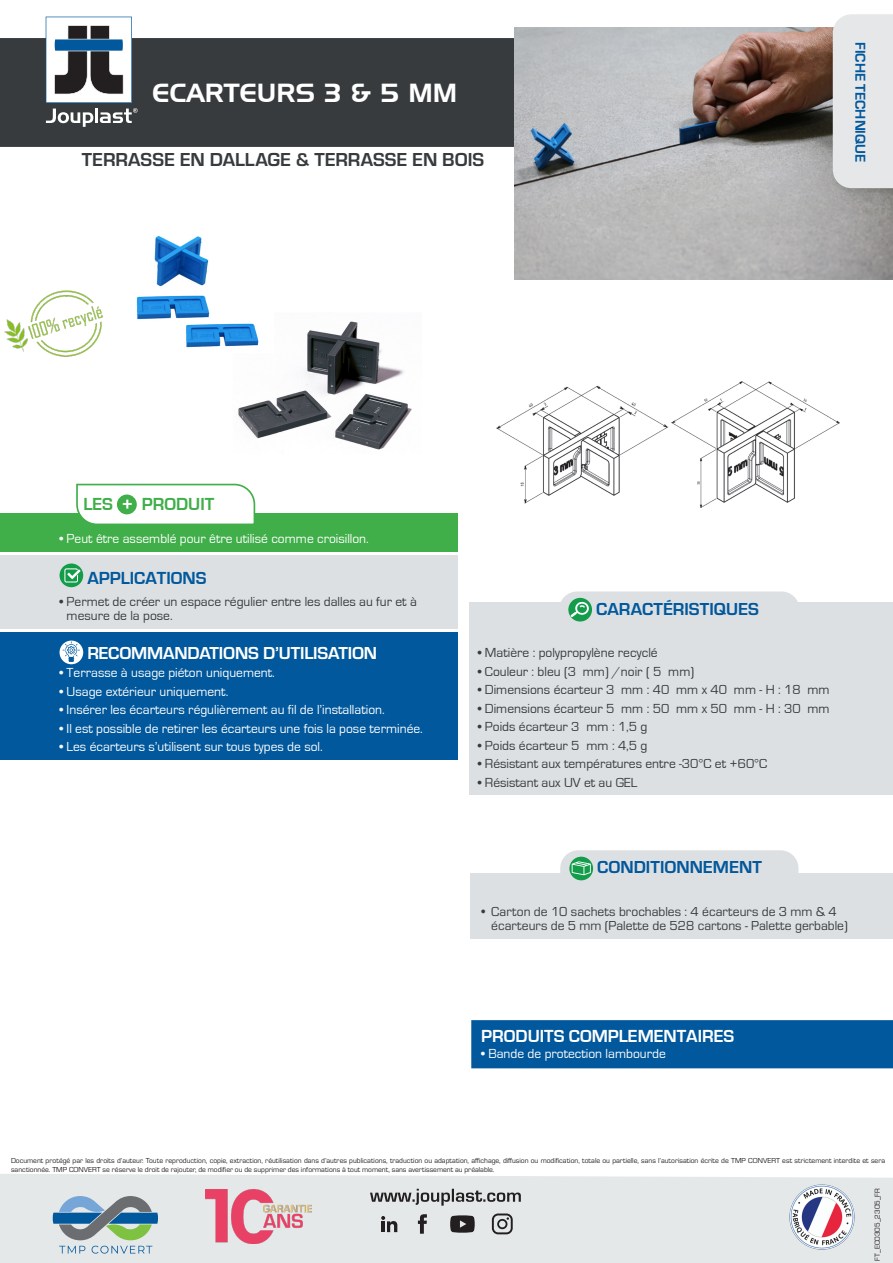
<style>
.page{position:relative;width:893px;height:1263px;background:#fff}
.page>*{position:absolute;margin:0;border:0;box-sizing:border-box;transform-origin:0 0}
.Nom_générique{font:25.5px "Handel Gothic BT";color:#fff}
.Désignation{font:700 19.5px "Eurostile";color:#373b3d}
.t1{font:700 18px "Eurostile";color:#01589c}
.Specifique{font:700 18px "Eurostile";letter-spacing:-.01em;color:#fff}
.t2{font:700 18px "Eurostile";color:#fff}
.t3{font:700 18px "Eurostile";color:#01589c}
.t4{font:700 18px "Eurostile";color:#40ae49}
.t5{font:700 14.7px "Eurostile";color:#01589c}
.Specifique-2{font:13.5px/14.2px "Eurostile";color:#373b3d}
.Specifique-3{font:13.5px "Eurostile";color:#fff}
.t6{font:13.5px/14.2px "Eurostile";color:#373b3d}
.t7{font:7.5px/9px "Eurostile";color:#231f20}
.s1{color:#fff}
</style>
<div class="page">
<div style="left:0;top:1174px;width:893px;height:89px;background:#e5e8e9"></div>
<div style="left:0;top:38px;width:514px;height:109px;background:#373b3d"></div>
<svg style="left:53px;top:1196px;width:105px;height:44px;background:#84a2aa"></svg>
<svg style="left:59px;top:1246px;width:26px;height:7px"></svg>
<svg style="left:92px;top:1246px;width:60px;height:7px"></svg>
<img style="left:789px;top:1184px;width:66px;height:66px">
<img style="left:205px;top:1189px;width:106px;height:54px">
<svg style="left:370px;top:1189px;width:151px;height:16px;background:#aaabac"></svg>
<svg style="left:450px;top:1215px;width:25px;height:18px"></svg>
<svg style="left:381px;top:1216px;width:16px;height:16px"></svg>
<svg style="left:418px;top:1214px;width:9px;height:20px"></svg>
<svg style="left:492px;top:1213px;width:21px;height:21px"></svg>
<div style="left:470px;top:873px;width:423px;height:66px;background:#dde0e2"></div>
<div style="left:560px;top:850px;width:238px;height:42px;background:#dde0e2;border-radius:18px"></div>
<svg style="left:569px;top:857px;width:24px;height:23px"></svg>
<svg style="left:572px;top:861px;width:19px;height:14px"></svg>
<div style="left:469px;top:603px;width:424px;height:192px;background:#dde0e2"></div>
<div style="left:559px;top:591px;width:240px;height:42px;background:#dde0e2;border-radius:18px"></div>
<div style="left:568px;top:598px;width:24px;height:23px;background:#139d4a;border-radius:50%"></div>
<svg style="left:571px;top:602px;width:18px;height:15px"></svg>
<img style="left:514px;top:28px;width:379px;height:252px">
<div style="left:830px;top:13px;width:63px;height:184px;background:#231f20;opacity:.15"></div>
<div style="left:833px;top:14px;width:60px;height:174px;background:#e6e7e9"></div>
<img style="left:496px;top:382px;width:343px;height:125px">
<svg style="left:46px;top:17px;width:92px;height:110px"></svg>
<img style="left:4px;top:290px;width:99px;height:67px">
<img style="left:136px;top:235px;width:276px;height:215px">
<div style="left:0;top:513px;width:458px;height:38px;background:#40ae49"></div>
<div style="left:0;top:555px;width:458px;height:73px;background:#dde0e2"></div>
<svg style="left:60px;top:563px;width:23px;height:24px"></svg>
<svg style="left:64px;top:568px;width:16px;height:14px"></svg>
<div style="left:0;top:632px;width:458px;height:128px;background:#01589c"></div>
<div style="left:60px;top:640px;width:23px;height:24px;background:#fff;border-radius:50%"></div>
<svg style="left:63px;top:641px;width:17px;height:21px"></svg>
<svg style="left:76px;top:483px;width:180px;height:41px"></svg>
<div style="left:117px;top:494px;width:20px;height:20px;background:#40ae49;border-radius:50%"></div>
<div style="left:471px;top:1020px;width:422px;height:48px;background:#01589c"></div>
<p class="Nom_générique" style="left:152px;top:78px;width:306px">ECARTEURS 3 &amp; 5 MM</p>
<p class="Désignation" style="left:82px;top:146px;width:404px">TERRASSE EN DALLAGE &amp; TERRASSE EN BOIS</p>
<p class="t5" style="left:871px;top:42px;width:122px;rotate:90deg">FICHE TECHNIQUE</p>
<p class="t4" style="left:83px;top:495px;width:132px">LES <span class="s1">+</span> PRODUIT</p>
<p class="Specifique-3" style="left:60px;top:531px;width:311px">• Peut être assemblé pour être utilisé comme croisillon.</p>
<p class="t3" style="left:87px;top:568px;width:121px">APPLICATIONS</p>
<p class="Specifique-2" style="left:67px;top:594px;width:352px;text-indent:-7px">• Permet de créer un espace régulier entre les dalles au fur et à mesure de la pose.</p>
<p class="Specifique" style="left:87px;top:640px;width:291px">RECOMMANDATIONS D’UTILISATION</p>
<p class="Specifique-3" style="left:60px;top:666px;width:217px">• Terrasse à usage piéton uniquement.</p>
<p class="Specifique-3" style="left:60px;top:684px;width:170px">• Usage extérieur uniquement.</p>
<p class="Specifique-3" style="left:60px;top:703px;width:327px">• Insérer les écarteurs régulièrement au fil de l’installation.</p>
<p class="Specifique-3" style="left:60px;top:721px;width:365px">• Il est possible de retirer les écarteurs une fois la pose terminée.</p>
<p class="Specifique-3" style="left:60px;top:740px;width:265px">• Les écarteurs s’utilisent sur tous types de sol.</p>
<p class="t1" style="left:596px;top:596px;width:164px">CARACTÉRISTIQUES</p>
<p class="Specifique-2" style="left:478px;top:646px;width:181px">• Matière : polypropylène recyclé</p>
<p class="Specifique-2" style="left:478px;top:664px;width:218px">• Couleur : bleu (3 mm) /noir ( 5 mm)</p>
<p class="Specifique-2" style="left:478px;top:683px;width:353px">• Dimensions écarteur 3 mm : 40 mm x 40 mm - H : 18 mm</p>
<p class="Specifique-2" style="left:478px;top:701px;width:353px">• Dimensions écarteur 5 mm : 50 mm x 50 mm - H : 30 mm</p>
<p class="Specifique-2" style="left:478px;top:720px;width:171px">• Poids écarteur 3 mm : 1,5 g</p>
<p class="Specifique-2" style="left:478px;top:738px;width:171px">• Poids écarteur 5 mm : 4,5 g</p>
<p class="Specifique-2" style="left:478px;top:757px;width:291px">• Résistant aux températures entre -30°C et +60°C</p>
<p class="Specifique-2" style="left:478px;top:775px;width:161px">• Résistant aux UV et au GEL</p>
<p class="t1" style="left:597px;top:854px;width:166px">CONDITIONNEMENT</p>
<p class="t6" style="left:491px;top:904px;width:358px;text-indent:-12px">• Carton de 10 sachets brochables : 4 écarteurs de 3 mm &amp; 4 écarteurs de 5 mm (Palette de 528 cartons - Palette gerbable)</p>
<p class="t2" style="left:481px;top:1026px;width:254px">PRODUITS COMPLEMENTAIRES</p>
<p class="Specifique-3" style="left:481px;top:1047px;width:186px">• Bande de protection lambourde</p>
<p class="t7" style="left:11px;top:1156px;width:875px">Document protégé par les droits d’auteur. Toute reproduction, copie, extraction, réutilisation dans d’autres publications, traduction ou adaptation, affichage, diffusion ou modification, totale ou partielle, sans l’autorisation écrite de TMP CONVERT est strictement interdite et sera sanctionnée. TMP CONVERT se réserve le droit de rajouter, de modifier ou de supprimer des informations à tout moment, sans avertissement au préalable.</p>
<p class="t7" style="left:872px;top:1261px;width:74px;rotate:-90deg">FT_EC0305_2305_FR</p>
</div>
